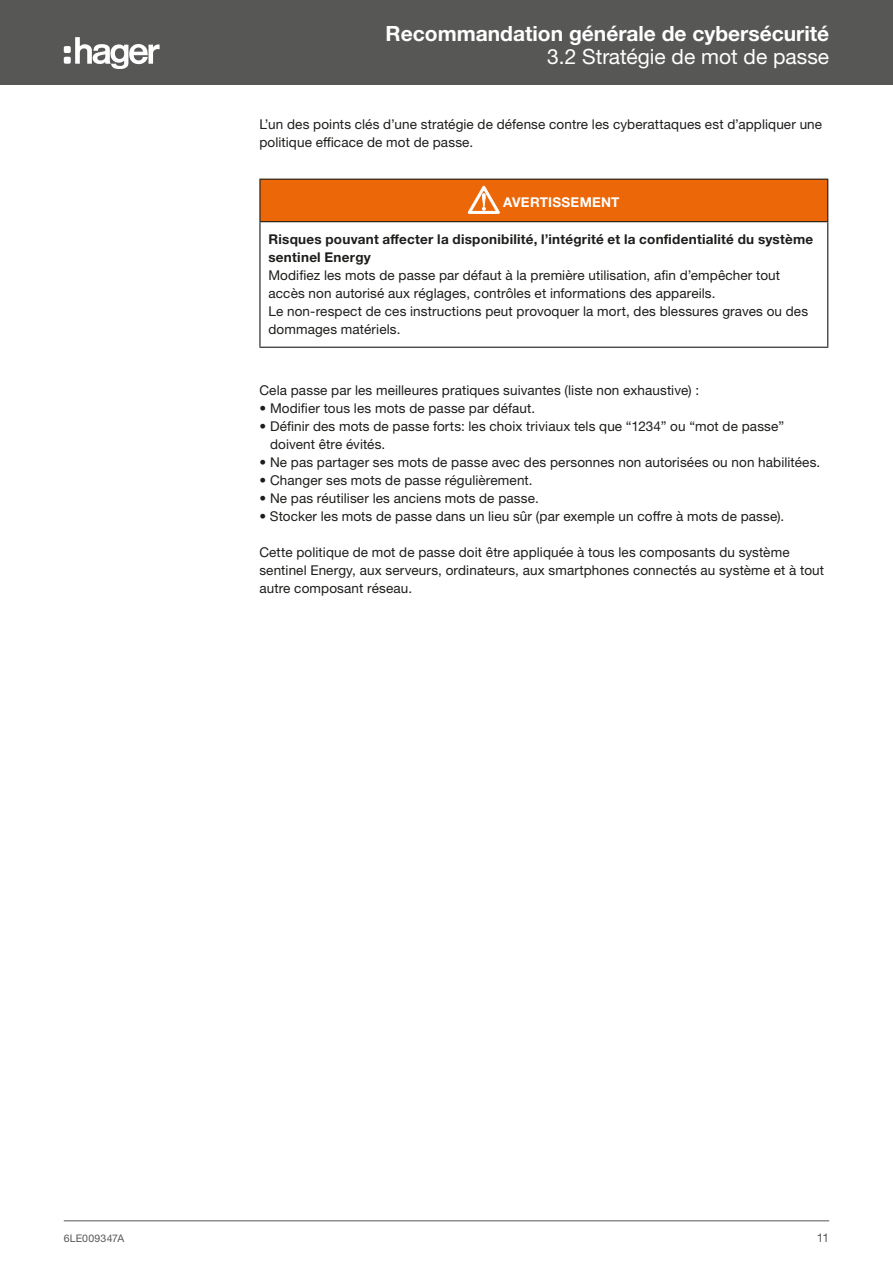
<style>
.page{position:relative;width:893px;height:1263px;background:#fff}
.page>*{position:absolute;margin:0;border:0;box-sizing:border-box;transform-origin:0 0}
.t1{font:700 21px "Helvetica Neue LTW1 G";color:#fff}
.t2{font:21px "Helvetica Neue LTW1 G";color:#fff}
.Texte_courant{font:13.5px/18px "Helvetica Neue LTW1 G";letter-spacing:.01em;color:#1d1d1b}
.Texte_courant-2{font:700 13.5px/18px "Helvetica Neue LTW1 G";letter-spacing:.02em;color:#1d1d1b}
.Texte_courant-3{font:700 13.5px "Helvetica Neue LTW1 G";letter-spacing:.02em;color:#fff}
.t3{font:12px "Helvetica Neue LTW1 G";color:#575756}
.t4{font:10.5px "Helvetica Neue LTW1 G";letter-spacing:.02em;color:#575756}
</style>
<div class="page">
<hr style="left:64px;top:1220px;width:765px;height:1px;background:#575756">
<div style="left:0;top:0;width:893px;height:85px;background:#575756"></div>
<svg style="left:75px;top:37px;width:85px;height:32px"></svg>
<div style="left:64px;top:46px;width:7px;height:7px;background:#fff;border-radius:2px"></div>
<div style="left:64px;top:57px;width:7px;height:7px;background:#fff;border-radius:2px"></div>
<div style="left:260px;top:179px;width:568px;height:43px;background:#ec6708"></div>
<hr style="left:259px;top:221px;width:569px;height:1px;background:#1d1d1b">
<hr style="left:259px;top:179px;width:569px;height:1px;background:#1d1d1b">
<hr style="left:259px;top:180px;width:1px;height:41px;background:#1d1d1b">
<hr style="left:827px;top:180px;width:1px;height:41px;background:#1d1d1b">
<hr style="left:259px;top:222px;width:1px;height:125px;background:#1d1d1b">
<hr style="left:827px;top:222px;width:1px;height:125px;background:#1d1d1b">
<hr style="left:259px;top:347px;width:569px;height:1px;background:#1d1d1b">
<svg style="left:468px;top:186px;width:32px;height:28px"></svg>
<h1 class="t1" style="left:386px;top:21px;width:445px">Recommandation générale de cybersécurité</h1>
<h1 class="t2" style="left:547px;top:43px;width:283px">3.2 Stratégie de mot de passe</h1>
<p class="Texte_courant" style="left:259px;top:115px;width:564px">L’un des points clés d’une stratégie de défense contre les cyberattaques est d’appliquer une politique efficace de mot de passe.</p>
<p class="Texte_courant-3" style="left:503px;top:194px;width:118px">AVERTISSEMENT</p>
<p class="Texte_courant-2" style="left:268px;top:231px;width:546px">Risques pouvant affecter la disponibilité, l’intégrité et la confidentialité du système sentinel Energy</p>
<p class="Texte_courant" style="left:268px;top:267px;width:513px">Modifiez les mots de passe par défaut à la première utilisation, afin d’empêcher tout accès non autorisé aux réglages, contrôles et informations des appareils.</p>
<p class="Texte_courant" style="left:268px;top:303px;width:541px">Le non-respect de ces instructions peut provoquer la mort, des blessures graves ou des dommages matériels.</p>
<p class="Texte_courant" style="left:259px;top:381px;width:441px">Cela passe par les meilleures pratiques suivantes (liste non exhaustive) :</p>
<p class="Texte_courant" style="left:259px;top:399px;width:277px">• Modifier tous les mots de passe par défaut.</p>
<p class="Texte_courant" style="left:270px;top:417px;width:516px;text-indent:-11px">• Définir des mots de passe forts: les choix triviaux tels que “1234” ou “mot de passe” doivent être évités.</p>
<p class="Texte_courant" style="left:259px;top:453px;width:562px">• Ne pas partager ses mots de passe avec des personnes non autorisées ou non habilitées.</p>
<p class="Texte_courant" style="left:259px;top:471px;width:275px">• Changer ses mots de passe régulièrement.</p>
<p class="Texte_courant" style="left:259px;top:489px;width:281px">• Ne pas réutiliser les anciens mots de passe.</p>
<p class="Texte_courant" style="left:259px;top:507px;width:526px">• Stocker les mots de passe dans un lieu sûr (par exemple un coffre à mots de passe).</p>
<p class="Texte_courant" style="left:259px;top:543px;width:566px">Cette politique de mot de passe doit être appliquée à tous les composants du système sentinel Energy, aux serveurs, ordinateurs, aux smartphones connectés au système et à tout autre composant réseau.</p>
<p class="t4" style="left:64px;top:1232px;width:62px">6LE009347A</p>
<p class="t3" style="left:817px;top:1230px;width:14px">11</p>
</div>
